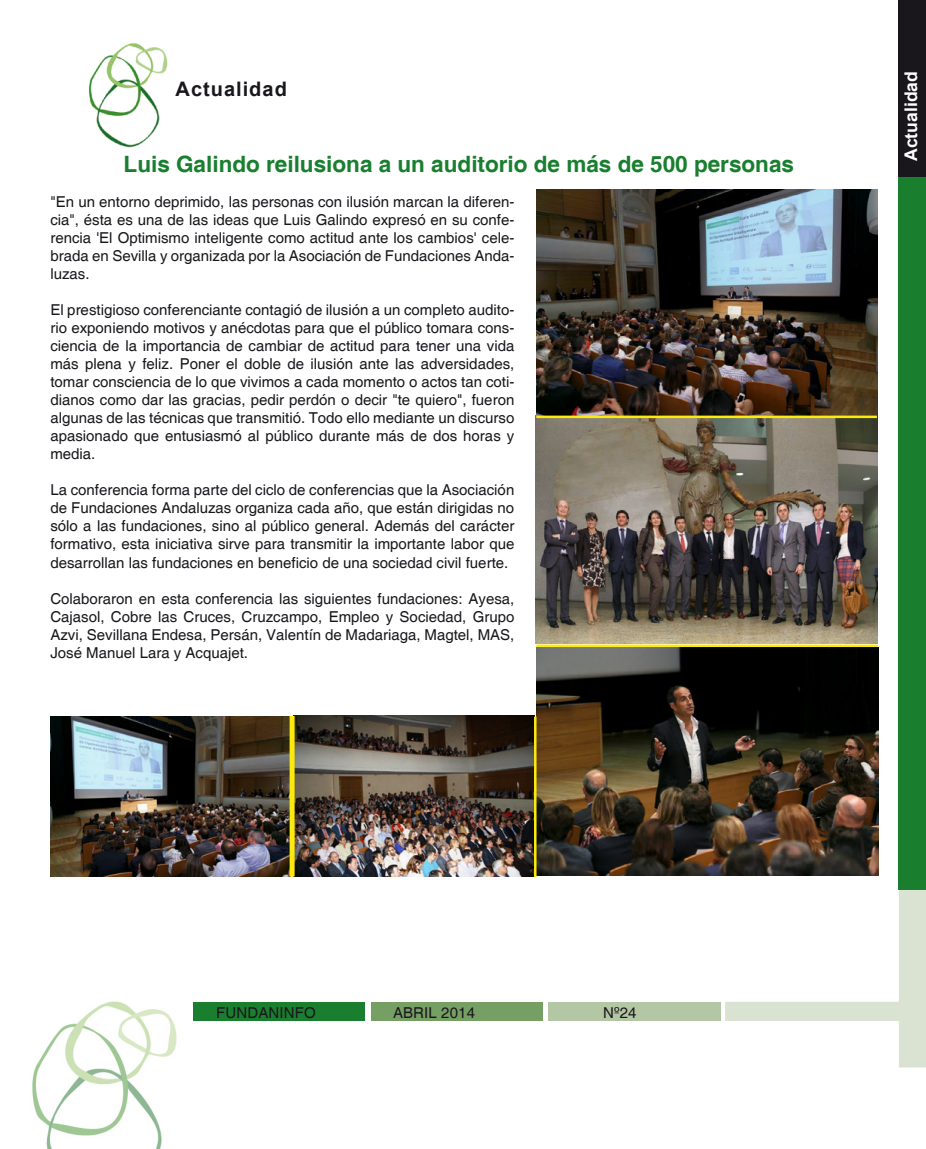
<style>
.page{position:relative;width:926px;height:1149px;background:#fff}
.page>*{position:absolute;margin:0;border:0;box-sizing:border-box;transform-origin:0 0}
.t1{font:700 22.5px "Helvetica";color:#197f2f}
.t2{font:700 20px "Arial";letter-spacing:.05em;color:#1a171c}
.t3{font:700 17.5px "Arial";letter-spacing:.005em;color:#fff}
.t4{font:15px/18px "Helvetica";color:#1a171c;text-align:justify}
</style>
<div class="page">
<div style="left:899px;top:0;width:27px;height:177px;background:#1a171c"></div>
<div style="left:899px;top:177px;width:27px;height:712px;background:#197f2f"></div>
<svg style="left:725px;top:889px;width:201px;height:178px"></svg>
<div style="left:548px;top:1001px;width:173px;height:19px;background:#b4c7a4"></div>
<div style="left:371px;top:1001px;width:173px;height:19px;background:#759f63"></div>
<div style="left:193px;top:1001px;width:174px;height:19px;background:#197f2f"></div>
<div style="left:192px;top:1020px;width:705px;height:47px;background:#fff"></div>
<hr style="left:366px;top:1001px;width:3px;height:20px;background:#fff">
<img style="left:32px;top:1001px;width:145px;height:147px">
<img style="left:89px;top:43px;width:79px;height:105px">
<img style="left:536px;top:418px;width:341px;height:225px">
<img style="left:536px;top:189px;width:341px;height:226px">
<hr style="left:536px;top:415px;width:341px;height:3px;background:#fcea0d">
<img style="left:536px;top:647px;width:342px;height:228px">
<img style="left:294px;top:715px;width:240px;height:161px">
<hr style="left:536px;top:644px;width:342px;height:3px;background:#fcea0d">
<img style="left:50px;top:716px;width:239px;height:160px">
<div style="left:289px;top:715px;width:5px;height:161px;background:#fcea0d"></div>
<hr style="left:534px;top:716px;width:2px;height:160px;background:#fcea0d">
<h2 class="t2" style="left:176px;top:75px;width:113px">Actualidad</h2>
<h1 class="t1" style="left:124px;top:150px;width:672px">Luis Galindo reilusiona a un auditorio de más de 500 personas</h1>
<p class="t4" style="left:50px;top:193px;width:465px">"En un entorno deprimido, las personas con ilusión marcan la diferen&shy;cia", ésta es una de las ideas que Luis Galindo expresó en su confe&shy;rencia 'El Optimismo inteligente como actitud ante los cambios' cele&shy;brada en Sevilla y organizada por la Asociación de Fundaciones Anda&shy;luzas.</p>
<p class="t4" style="left:50px;top:301px;width:465px">El prestigioso conferenciante contagió de ilusión a un completo audito&shy;rio exponiendo motivos y anécdotas para que el público tomara cons&shy;ciencia de la importancia de cambiar de actitud para tener una vida más plena y feliz. Poner el doble de ilusión ante las adversidades, tomar consciencia de lo que vivimos a cada momento o actos tan coti&shy;dianos como dar las gracias, pedir perdón o decir "te quiero", fueron algunas de las técnicas que transmitió. Todo ello mediante un discurso apasionado que entusiasmó al público durante más de dos horas y media.</p>
<p class="t4" style="left:50px;top:481px;width:465px">La conferencia forma parte del ciclo de conferencias que la Asociación de Fundaciones Andaluzas organiza cada año, que están dirigidas no sólo a las fundaciones, sino al público general. Además del carácter formativo, esta iniciativa sirve para transmitir la importante labor que desarrollan las fundaciones en beneficio de una sociedad civil fuerte.</p>
<p class="t4" style="left:50px;top:589px;width:465px">Colaboraron en esta conferencia las siguientes fundaciones: Ayesa, Cajasol, Cobre las Cruces, Cruzcampo, Empleo y Sociedad, Grupo Azvi, Sevillana Endesa, Persán, Valentín de Madariaga, Magtel, MAS, José Manuel Lara y Acquajet.</p>
<p class="t3" style="left:899px;top:161px;width:91px;rotate:-90deg">Actualidad</p>
<p class="t3" style="left:902px;top:163px;width:92px;rotate:-90deg">Actualidad</p>
<p class="t4" style="left:216px;top:1004px;width:101px">FUNDANINFO</p>
<p class="t4" style="left:393px;top:1004px;width:83px">ABRIL 2014</p>
<p class="t4" style="left:603px;top:1003px;width:35px">Nº24</p>
</div>
